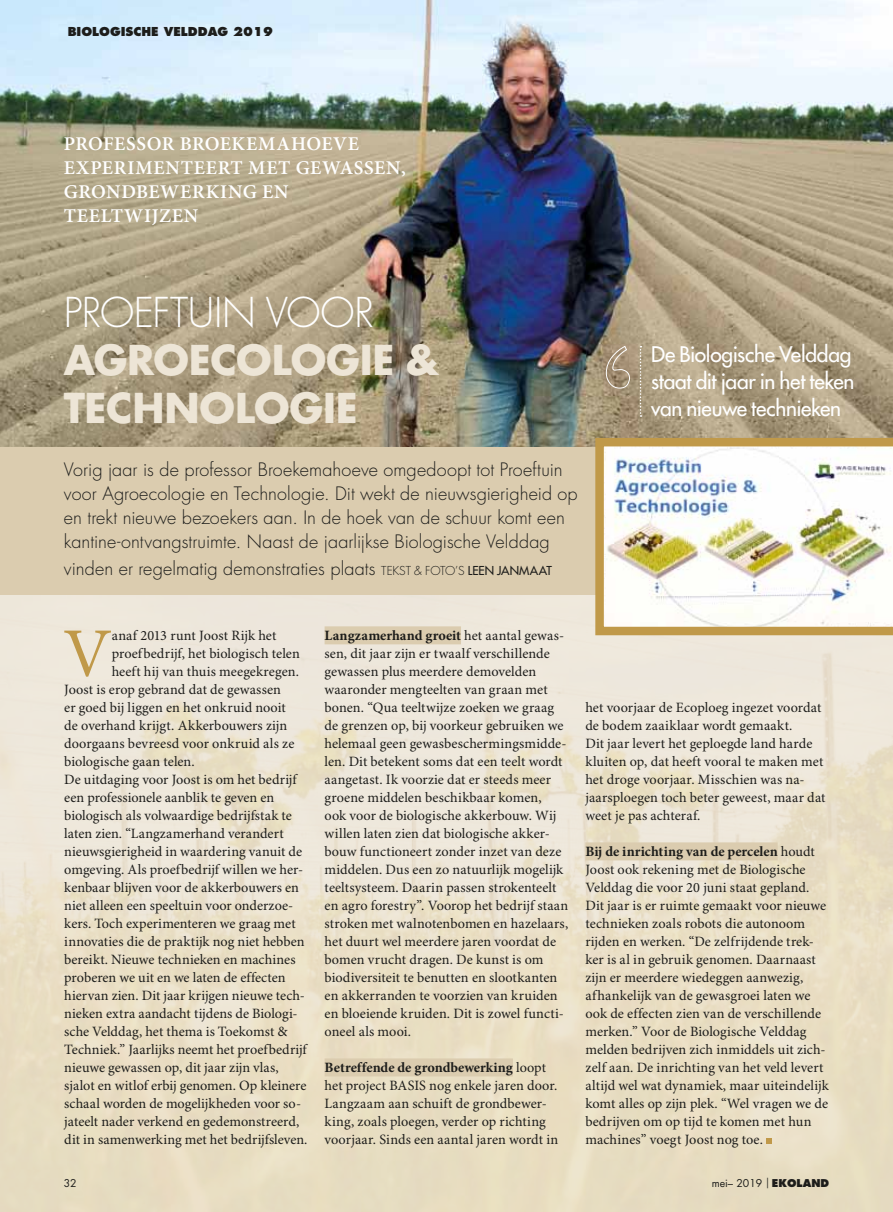
<style>
.page{position:relative;width:893px;height:1212px;background:#fff}
.page>*{position:absolute;margin:0;border:0;box-sizing:border-box;transform-origin:0 0}
.t1{font:69.6px "Minion Pro";color:#c09949}
.t2{font:700 40.05px/48.2px "Futura Std";letter-spacing:-.005em;color:#ede5d6}
.t3{font:300 40.05px "Futura Std";letter-spacing:-.005em;color:#fff}
.t4{font:500 21px/27px "Futura Std";letter-spacing:-.025em;color:#fff}
.t5{font:600 19.5px/24px "Minion Pro";letter-spacing:.035em;color:#fff}
.t6{font:300 18px/24px "Futura Std";letter-spacing:.005em;color:#1d1d1b}
.t7{font:14.25px/18px "Minion Pro";letter-spacing:.005em;color:#1d1d1b}
.t8{font:800 12px "Futura Std";color:#1d1d1b}
.t9{font:10.5px "Futura Std";color:#1d1d1b}
.s1{font-size:12px}
.s2{font-weight:500;font-size:12px}
.s3{font-weight:700}
.s4{font-weight:500}
.s5{font-weight:800}
</style>
<div class="page">
<img style="left:0;top:595px;width:893px;height:617px">
<div style="left:0;top:444px;width:893px;height:151px;background:#dbccaf"></div>
<img style="left:0;top:0;width:893px;height:446px">
<div style="left:325px;top:626px;width:136px;height:18px;background:#dbccaf"></div>
<div style="left:325px;top:1058px;width:188px;height:18px;background:#dbccaf"></div>
<div style="left:585px;top:842px;width:193px;height:18px;background:#dbccaf"></div>
<svg style="left:766px;top:1139px;width:5px;height:5px"></svg>
<img style="left:595px;top:438px;width:298px;height:197px">
<svg style="left:640px;top:346px;width:1px;height:71px"></svg>
<svg style="left:606px;top:345px;width:24px;height:44px"></svg>
<p class="t8" style="left:68px;top:24px;width:24px">BIOLO</p>
<p class="t8" style="left:110px;top:24px;width:74px">GISCHE VELDDA</p>
<p class="t8" style="left:218px;top:24px;width:57px">G 2019</p>
<h3 class="t5" style="left:64px;top:132px;width:344px">PROFESSOR BROEKEMAHOEVE<br>EXPERIMENTEERT MET GEWASSEN,<br>GRONDBEWERKING EN<br>TEELTWIJZEN</h3>
<h2 class="t3" style="left:64px;top:288px;width:312px">Proeftuin voor</h2>
<h2 class="t2" style="left:64px;top:335px;width:377px">AGROECOLOGIE &amp;<br>TECHNOLOGIE</h2>
<p class="t6" style="left:64px;top:458px;width:515px">Vorig jaar is de professor Broekemahoeve omgedoopt tot Proeftuin voor Agroecologie en Technologie. Dit wekt de nieuwsgierigheid op en trekt nieuwe bezoekers aan. In de hoek van de schuur komt een kantine-ontvangstruimte. Naast de jaarlijkse Biologische Velddag</p>
<p class="t6" style="left:64px;top:557px;width:490px">vinden er regelmatig demonstraties plaats <span class="s1">Tekst &amp; Foto’s</span> <span class="s2">Leen Janmaat</span></p>
<h3 class="t4" style="left:651px;top:341px;width:205px">De Biologische Velddag staat dit jaar in het teken van nieuwe technieken</h3>
<h1 class="t1" style="left:63px;top:612px;width:50px">V</h1>
<p class="t7" style="left:112px;top:627px;width:166px">anaf 2013 runt Joost Rijk het</p>
<p class="t7" style="left:112px;top:645px;width:190px">proefbedrijf, het biologisch telen</p>
<p class="t7" style="left:112px;top:663px;width:189px">heeft hij van thuis meegekregen.</p>
<p class="t7" style="left:64px;top:681px;width:218px">Joost is erop gebrand dat de gewassen</p>
<p class="t7" style="left:64px;top:699px;width:223px">er goed bij liggen en het onkruid nooit</p>
<p class="t7" style="left:64px;top:717px;width:224px">de overhand krijgt. Akkerbouwers zijn</p>
<p class="t7" style="left:64px;top:735px;width:232px">doorgaans bevreesd voor onkruid als ze</p>
<p class="t7" style="left:64px;top:753px;width:132px">biologische gaan telen.</p>
<p class="t7" style="left:64px;top:771px;width:234px">De uitdaging voor Joost is om het bedrijf</p>
<p class="t7" style="left:64px;top:789px;width:211px">een professionele aanblik te geven en</p>
<p class="t7" style="left:64px;top:807px;width:229px">biologisch als volwaardige bedrijfstak te</p>
<p class="t7" style="left:64px;top:825px;width:221px">laten zien. “Langzamerhand verandert</p>
<p class="t7" style="left:64px;top:843px;width:239px">nieuwsgierigheid in waardering vanuit de</p>
<p class="t7" style="left:64px;top:861px;width:240px">omgeving. Als proefbedrijf willen we her-</p>
<p class="t7" style="left:64px;top:879px;width:236px">kenbaar blijven voor de akkerbouwers en</p>
<p class="t7" style="left:64px;top:897px;width:230px">niet alleen een speeltuin voor onderzoe-</p>
<p class="t7" style="left:64px;top:915px;width:233px">kers. Toch experimenteren we graag met</p>
<p class="t7" style="left:64px;top:933px;width:242px">innovaties die de praktijk nog niet hebben</p>
<p class="t7" style="left:64px;top:951px;width:233px">bereikt. Nieuwe technieken en machines</p>
<p class="t7" style="left:64px;top:969px;width:223px">proberen we uit en we laten de effecten</p>
<p class="t7" style="left:64px;top:987px;width:242px">hiervan zien. Dit jaar krijgen nieuwe tech-</p>
<p class="t7" style="left:64px;top:1005px;width:235px">nieken extra aandacht tijdens de Biologi-</p>
<p class="t7" style="left:64px;top:1023px;width:225px">sche Velddag, het thema is Toekomst &amp;</p>
<p class="t7" style="left:64px;top:1041px;width:244px">Techniek.” Jaarlijks neemt het proefbedrijf</p>
<p class="t7" style="left:64px;top:1059px;width:216px">nieuwe gewassen op, dit jaar zijn vlas,</p>
<p class="t7" style="left:64px;top:1077px;width:244px">sjalot en witlof erbij genomen. Op kleinere</p>
<p class="t7" style="left:64px;top:1095px;width:238px">schaal worden de mogelijkheden voor so-</p>
<p class="t7" style="left:64px;top:1113px;width:237px">jateelt nader verkend en gedemonstreerd,</p>
<p class="t7" style="left:64px;top:1131px;width:245px">dit in samenwerking met het bedrijfsleven.</p>
<p class="t7" style="left:325px;top:627px;width:245px"><span class="s3">Langzamerhand groeit</span> het aantal gewas&shy;sen, dit jaar zijn er twaalf verschillende gewassen plus meerdere demovelden waaronder mengteelten van graan met bonen. “Qua teeltwijze zoeken we graag de grenzen op, bij voorkeur gebruiken we helemaal geen gewasbeschermingsmidde&shy;len. Dit betekent soms dat een teelt wordt aangetast. Ik voorzie dat er steeds meer groene middelen beschikbaar komen,<br>ook voor de biologische akkerbouw. Wij willen laten zien dat biologische akker&shy;bouw functioneert zonder inzet van deze middelen. Dus een zo natuurlijk mogelijk teeltsysteem. Daarin passen strokenteelt en agro forestry”. Voorop het bedrijf staan stroken met walnotenbomen en hazelaars, het duurt wel meerdere jaren voordat de bomen vrucht dragen. De kunst is om biodiversiteit te benutten en slootkanten en akkerranden te voorzien van kruiden en bloeiende kruiden. Dit is zowel functi&shy;oneel als mooi.</p>
<p class="t7" style="left:325px;top:1059px;width:235px"><span class="s3">Betreffende de grondbewerking</span> loopt het project BASIS nog enkele jaren door.<br>Langzaam aan schuift de grondbewer&shy;king, zoals ploegen, verder op richting voorjaar. Sinds een aantal jaren wordt in</p>
<p class="t7" style="left:585px;top:699px;width:242px">het voorjaar de Ecoploeg ingezet voordat de bodem zaaiklaar wordt gemaakt.<br>Dit jaar levert het geploegde land harde kluiten op, dat heeft vooral te maken met het droge voorjaar. Misschien was na&shy;jaarsploegen toch beter geweest, maar dat weet je pas achteraf.</p>
<p class="t7" style="left:585px;top:843px;width:245px"><span class="s3">Bij de inrichting van de percelen</span> houdt Joost ook rekening met de Biologische Velddag die voor 20 juni staat gepland.<br>Dit jaar is er ruimte gemaakt voor nieuwe technieken zoals robots die autonoom rijden en werken. “De zelfrijdende trek&shy;ker is al in gebruik genomen. Daarnaast zijn er meerdere wiedeggen aanwezig, afhankelijk van de gewasgroei laten we ook de effecten zien van de verschillende merken.” Voor de Biologische Velddag melden bedrijven zich inmiddels uit zich&shy;zelf aan. De inrichting van het veld levert altijd wel wat dynamiek, maar uiteindelijk komt alles op zijn plek. “Wel vragen we de bedrijven om op tijd te komen met hun machines” voegt Joost nog toe.</p>
<p class="t9" style="left:64px;top:1176px;width:14px">32</p>
<p class="t9" style="left:712px;top:1176px;width:119px">mei– 2019 <span class="s4">|</span> <span class="s5">EKOLAND</span></p>
<p class="t9" style="left:708px;top:1176px;width:18px">mei</p>
</div>
